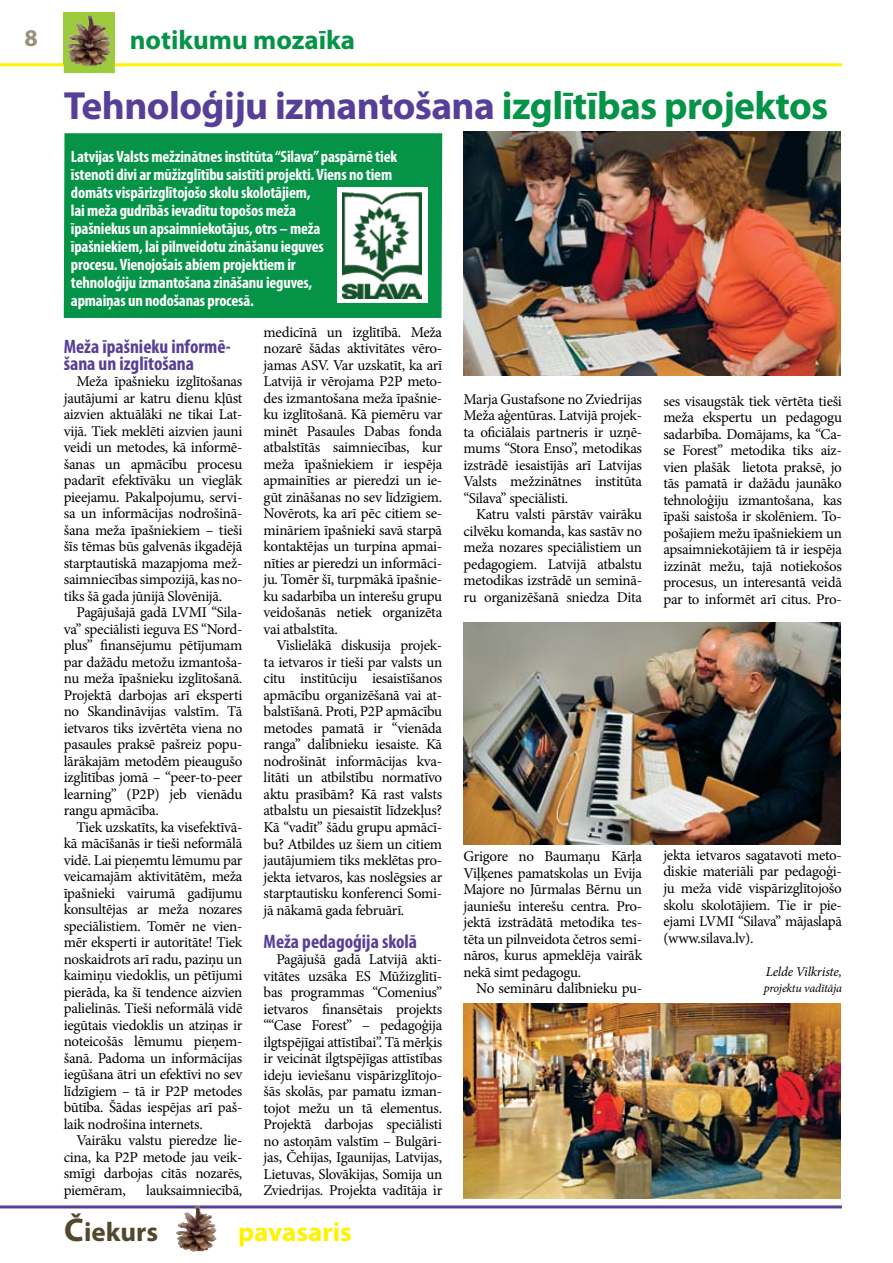
<style>
.page{position:relative;width:893px;height:1263px;background:#fff}
.page>*{position:absolute;margin:0;border:0;box-sizing:border-box;transform-origin:0 0}
.t1{font:700 39.45px "Myriad Pro";letter-spacing:-.015em;color:#573f98}
.t2{font:700 27px "Myriad Pro";color:#049347}
.t3{font:700 27px "Myriad Pro";color:#fff200}
.t4{font:700 27px "Myriad Pro";color:#52482d}
.t5{font:700 24px "Myriad Pro";color:#988e7b}
.t6{font:700 condensed 19.5px/16.5px "Myriad Pro";color:#573f98}
.t7{font:700 condensed 16.5px/18px "Myriad Pro";letter-spacing:-.01em;color:#fff}
.t8{font:15px/16.5px "Minion Pro";letter-spacing:-.02em;color:#000;text-align:justify}
.t9{font:italic 13.5px "Minion Pro";letter-spacing:-.015em;color:#000}
.t10{font:italic 12px "Minion Pro";letter-spacing:-.02em;color:#000}
.s1{color:#049347}
.s2{font-size:33px}
</style>
<div class="page">
<hr style="left:0;top:1205px;width:842px;height:3px;background:#573f98">
<hr style="left:0;top:63px;width:842px;height:3px;background:#fff200">
<svg style="left:64px;top:13px;width:51px;height:60px;background:#889341"></svg>
<img style="left:69px;top:15px;width:20px;height:21px">
<img style="left:178px;top:1205px;width:18px;height:26px">
<div style="left:64px;top:133px;width:378px;height:185px;background:#049347"></div>
<img style="left:463px;top:132px;width:378px;height:244px">
<img style="left:463px;top:622px;width:378px;height:222px">
<img style="left:463px;top:1003px;width:378px;height:196px">
<div style="left:337px;top:187px;width:90px;height:115px;background:#fff"></div>
<img style="left:342px;top:192px;width:80px;height:106px">
<h3 class="t5" style="left:24px;top:22px;width:15px">8</h3>
<h2 class="t2" style="left:130px;top:22px;width:227px">notikumu mozaīka</h2>
<h1 class="t1" style="left:64px;top:80px;width:766px">Tehnoloģiju izmantošana <span class="s1">izglītības projektos</span></h1>
<p class="t7" style="left:71px;top:147px;width:328px">Latvijas Valsts mežzinātnes institūta “Silava” paspārnē tiek īstenoti divi ar mūžizglītību saistīti projekti. Viens no tiem domāts vispārizglītojošo skolu skolotājiem,<br>lai meža gudrībās ievadītu topošos meža<br>īpašniekus un apsaimniekotājus, otrs – meža<br>īpašniekiem, lai pilnveidotu zināšanu ieguves<br>procesu. Vienojošais abiem projektiem ir<br>tehnoloģiju izmantošana zināšanu ieguves,<br>apmaiņas un nodošanas procesā.</p>
<h3 class="t6" style="left:64px;top:338px;width:169px">Meža īpašnieku informē&shy;šana un izglītošana</h3>
<p class="t8" style="left:64px;top:373px;width:180px;text-indent:13px">Meža īpašnieku izglītošanas jautājumi ar katru dienu kļūst aizvien aktuālāki ne tikai Lat&shy;vijā. Tiek meklēti aizvien jauni veidi un metodes, kā informē&shy;šanas un apmācību procesu padarīt efektīvāku un vieglāk pieejamu. Pakalpojumu, servi&shy;sa un informācijas nodrošinā&shy;šana meža īpašniekiem – tieši šīs tēmas būs galvenās ikgadējā starptautiskā mazapjoma mež&shy;saimniecības simpozijā, kas no&shy;tiks šā gada jūnijā Slovēnijā.</p>
<p class="t8" style="left:64px;top:604px;width:180px;text-indent:13px">Pagājušajā gadā LVMI “Sila&shy;va” speciālisti ieguva ES “Nord&shy;plus” finansējumu pētījumam par dažādu metožu izmantoša&shy;nu meža īpašnieku izglītošanā.<br>Projektā darbojas arī eksperti no Skandināvijas valstīm. Tā ietvaros tiks izvērtēta viena no pasaules praksē pašreiz popu&shy;lārākajām metodēm pieaugušo izglītības jomā – “peer-to-peer learning” (P2P) jeb vienādu rangu apmācība.</p>
<p class="t8" style="left:64px;top:819px;width:180px;text-indent:13px">Tiek uzskatīts, ka visefektīvā&shy;kā mācīšanās ir tieši neformālā vidē. Lai pieņemtu lēmumu par veicamajām aktivitātēm, meža īpašnieki vairumā gadījumu konsultējas ar meža nozares speciālistiem. Tomēr ne vien&shy;mēr eksperti ir autoritāte! Tiek noskaidrots arī radu, paziņu un kaimiņu viedoklis, un pētījumi pierāda, ka šī tendence aizvien palielinās. Tieši neformālā vidē iegūtais viedoklis un atziņas ir noteicošās lēmumu pieņem&shy;šanā. Padoma un informācijas iegūšana ātri un efektīvi no sev līdzīgiem – tā ir P2P metodes būtība. Šādas iespējas arī paš&shy;laik nodrošina internets.</p>
<p class="t8" style="left:64px;top:1132px;width:180px;text-indent:13px">Vairāku valstu pieredze lie&shy;cina, ka P2P metode jau veik&shy;smīgi darbojas citās nozarēs, piemēram,</p>
<p class="t8" style="left:146px;top:1182px;width:98px">lauksaimniecībā,</p>
<p class="t8" style="left:264px;top:324px;width:180px">medicīnā un izglītībā. Meža nozarē šādas aktivitātes vēro&shy;jamas ASV. Var uzskatīt, ka arī Latvijā ir vērojama P2P meto&shy;des izmantošana meža īpašnie&shy;ku izglītošanā. Kā piemēru var minēt Pasaules Dabas fonda atbalstītās saimniecības, kur meža īpašniekiem ir iespēja apmainīties ar pieredzi un ie&shy;gūt zināšanas no sev līdzīgiem.<br>Novērots, ka arī pēc citiem se&shy;mināriem īpašnieki savā starpā kontaktējas un turpina apmai&shy;nīties ar pieredzi un informāci&shy;ju. Tomēr šī, turpmākā īpašnie&shy;ku sadarbība un interešu grupu veidošanās netiek organizēta vai atbalstīta.</p>
<p class="t8" style="left:264px;top:637px;width:180px;text-indent:13px">Vislielākā diskusija projek&shy;ta ietvaros ir tieši par valsts un citu institūciju iesaistīšanos apmācību organizēšanā vai at&shy;balstīšanā. Proti, P2P apmācību metodes pamatā ir “vienāda ranga” dalībnieku iesaiste. Kā nodrošināt informācijas kva&shy;litāti un atbilstību normatīvo aktu prasībām? Kā rast valsts atbalstu un piesaistīt līdzekļus?<br>Kā “vadīt” šādu grupu apmācī&shy;bu? Atbildes uz šiem un citiem jautājumiem tiks meklētas pro&shy;jekta ietvaros, kas noslēgsies ar starptautisku konferenci Somi&shy;jā nākamā gada februārī.</p>
<h3 class="t6" style="left:264px;top:932px;width:155px">Meža pedagoģija skolā</h3>
<p class="t8" style="left:264px;top:951px;width:180px;text-indent:13px">Pagājušā gadā Latvijā akti&shy;vitātes uzsāka ES Mūžizglītī&shy;bas programmas “Comenius” ietvaros finansētais projekts ““Case Forest” – pedagoģija ilgtspējīgai attīstībai”. Tā mērķis ir veicināt ilgtspējīgas attīstības ideju ieviešanu vispārizglītojo&shy;šās skolās, par pamatu izman&shy;tojot mežu un tā elementus.<br>Projektā darbojas speciālisti no astoņām valstīm – Bulgāri&shy;jas, Čehijas, Igaunijas, Latvijas, Lietuvas, Slovākijas, Somija un Zviedrijas. Projekta vadītāja ir</p>
<h2 class="t4" style="left:64px;top:1214px;width:95px"><span class="s2">Č</span>iekurs</h2>
<h2 class="t3" style="left:238px;top:1214px;width:115px">pavasaris</h2>
<p class="t8" style="left:463px;top:391px;width:180px">Marja Gustafsone no Zviedrijas Meža aģentūras. Latvijā projek&shy;ta oficiālais partneris ir uzņē&shy;mums “Stora Enso”, metodikas izstrādē iesaistījās arī Latvijas Valsts mežzinātnes institūta “Silava” speciālisti.</p>
<p class="t8" style="left:463px;top:506px;width:180px;text-indent:13px">Katru valsti pārstāv vairāku cilvēku komanda, kas sastāv no meža nozares speciālistiem un pedagogiem. Latvijā atbalstu metodikas izstrādē un seminā&shy;ru organizēšanā sniedza Dita</p>
<p class="t8" style="left:663px;top:393px;width:180px">ses visaugstāk tiek vērtēta tieši meža ekspertu un pedagogu sadarbība. Domājams, ka “Ca&shy;se Forest” metodika tiks aiz&shy;vien plašāk lietota praksē, jo tās pamatā ir dažādu jaunāko tehnoloģiju izmantošana, kas īpaši saistoša ir skolēniem. To&shy;pošajiem mežu īpašniekiem un apsaimniekotājiem tā ir iespēja izzināt mežu, tajā notiekošos procesus, un interesantā veidā par to informēt arī citus. Pro-</p>
<p class="t8" style="left:463px;top:848px;width:180px">Grigore no Baumaņu Kārļa Viļķenes pamatskolas un Evija Majore no Jūrmalas Bērnu un jauniešu interešu centra. Pro&shy;jektā izstrādātā metodika tes&shy;tēta un pilnveidota četros semi&shy;nāros, kurus apmeklēja vairāk nekā simt pedagogu.</p>
<p class="t8" style="left:476px;top:980px;width:167px">No semināru dalībnieku pu-</p>
<p class="t8" style="left:663px;top:847px;width:180px">jekta ietvaros sagatavoti meto&shy;diskie materiāli par pedagoģi&shy;ju meža vidē vispārizglītojošo skolu skolotājiem. Tie ir pie&shy;ejami LVMI “Silava” mājaslapā (www.silava.lv).</p>
<p class="t9" style="left:766px;top:962px;width:78px">Lelde Vilkriste,</p>
<p class="t10" style="left:764px;top:980px;width:80px">projektu vadītāja</p>
</div>
